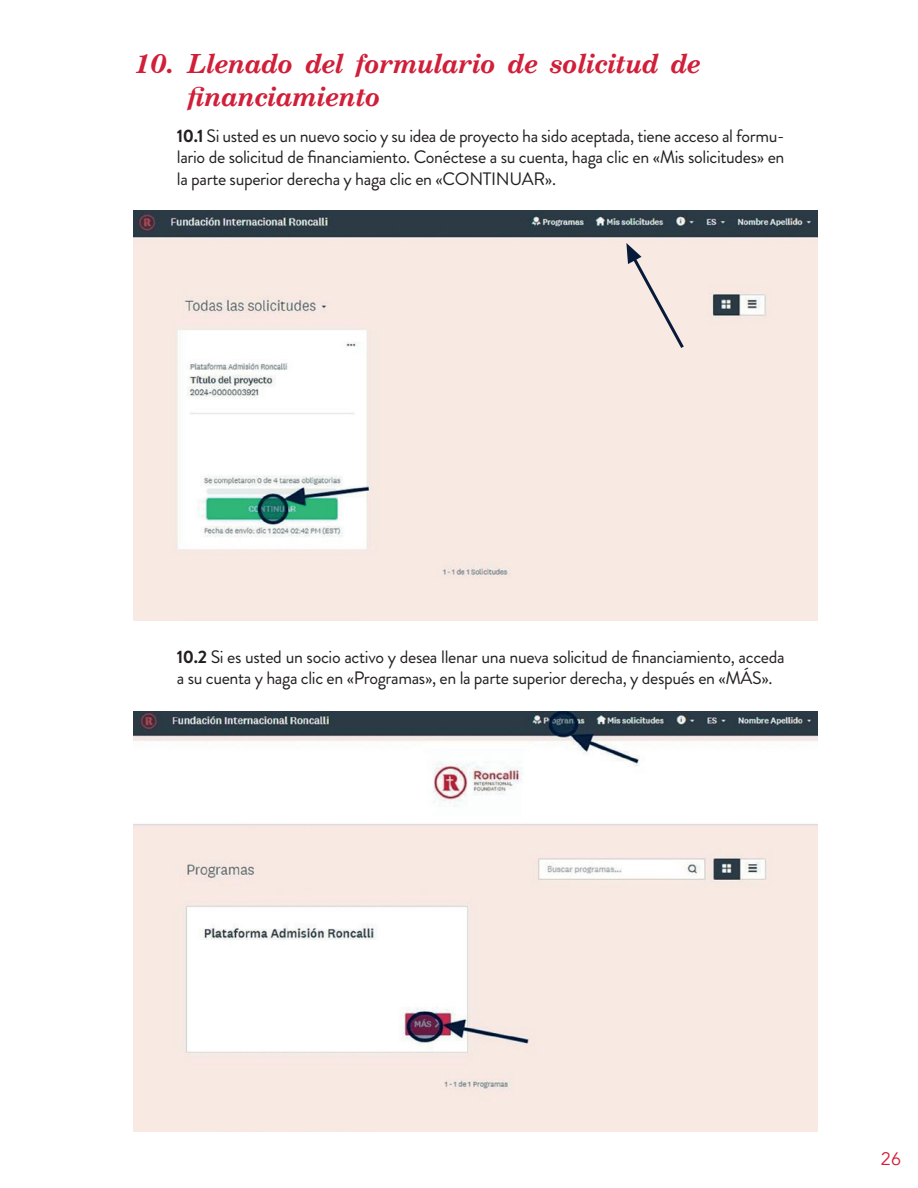
<style>
.page{position:relative;width:918px;height:1188px;background:#fff}
.page>*{position:absolute;margin:0;border:0;box-sizing:border-box;transform-origin:0 0}
.t1{font:italic 700 28.5px/33px "Century Sch";color:#d11e39}
.t2{font:18px/21.6px "Brandon Grotesque";letter-spacing:-.02em;color:#231f20;text-align:justify}
.t3{font:18px "Avenir";color:#d11e39}
.s1{font-weight:700}
</style>
<div class="page">
<img style="left:133px;top:211px;width:685px;height:410px">
<img style="left:133px;top:711px;width:685px;height:421px">
<svg style="left:626px;top:243px;width:61px;height:108px;background:#e7dbd6"></svg>
<h1 class="t1" style="left:187px;top:49px;width:514px;text-indent:-54px">10. Llenado del formulario de solicitud de financiamiento</h1>
<p class="t2" style="left:177px;top:125px;width:609px"><span class="s1">10.1</span> Si usted es un nuevo socio y su idea de proyecto ha sido aceptada, tiene acceso al formu&shy;lario de solicitud de financiamiento. Conéctese a su cuenta, haga clic en «Mis solicitudes» en la parte superior derecha y haga clic en «CONTINUAR».</p>
<p class="t2" style="left:177px;top:646px;width:609px"><span class="s1">10.2</span> Si es usted un socio activo y desea llenar una nueva solicitud de financiamiento, acceda a su cuenta y haga clic en «Programas», en la parte superior derecha, y después en «MÁS».</p>
<p class="t3" style="left:881px;top:1148px;width:22px">26</p>
</div>
